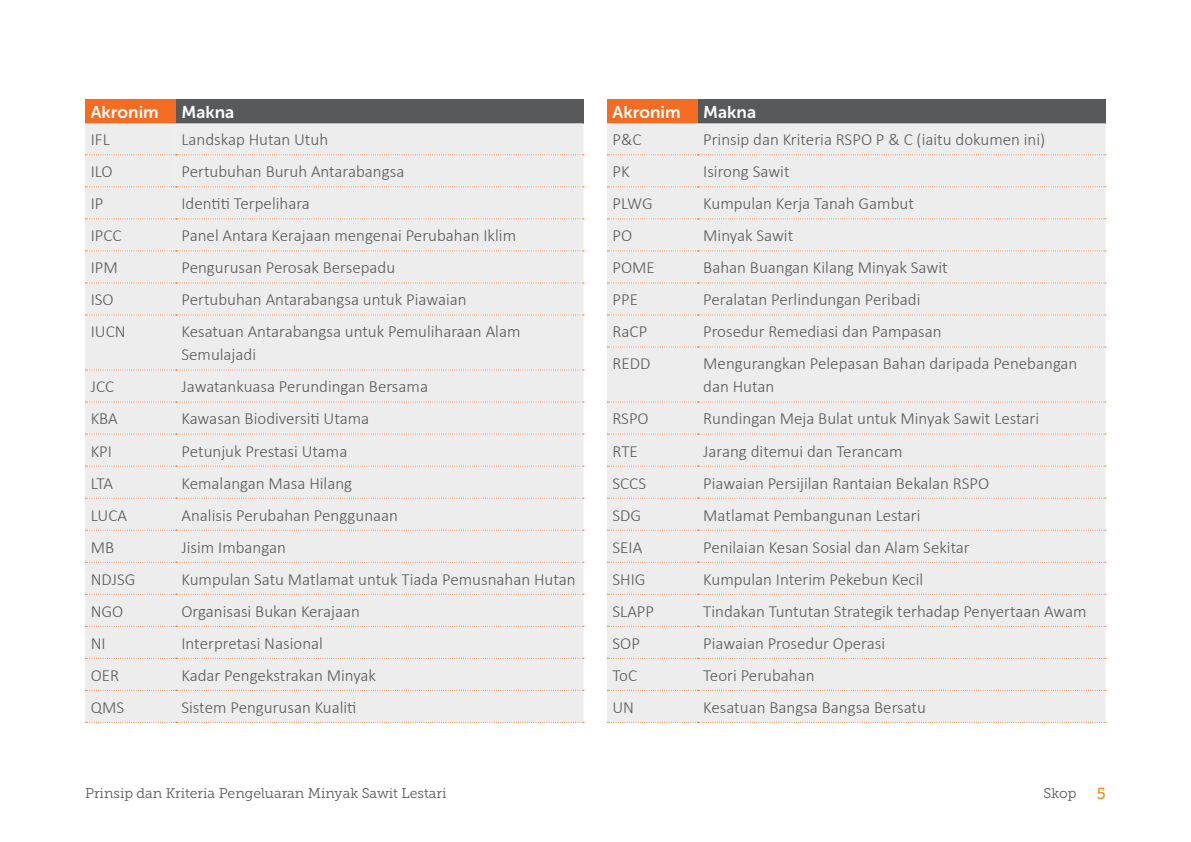
<style>
.page{position:relative;width:1191px;height:842px;background:#fff}
.page>*{position:absolute;margin:0;border:0;box-sizing:border-box;transform-origin:0 0}
.t1{font:300 17px/23px "Calibri";color:#58595b}
.t2{font:17px "Museo Sans 700";color:#fff}
.t3{font:16px "Museo Slab 500";color:#f78f1e}
.t4{font:14px "Museo Slab 300";color:#58595b}
</style>
<div class="page">
<div style="left:85px;top:99px;width:91px;height:24px;background:#f36c21"></div>
<div style="left:176px;top:99px;width:407px;height:24px;background:#58595b"></div>
<div style="left:85px;top:123px;width:498px;height:599px;background:#ededee"></div>
<div style="left:86px;top:123px;width:498px;height:64px;background:#ededee"></div>
<svg style="left:86px;top:218px;width:498px;height:1px"></svg>
<svg style="left:86px;top:250px;width:498px;height:1px"></svg>
<svg style="left:86px;top:282px;width:498px;height:1px"></svg>
<svg style="left:86px;top:314px;width:498px;height:1px"></svg>
<svg style="left:86px;top:369px;width:498px;height:1px"></svg>
<svg style="left:86px;top:402px;width:498px;height:1px"></svg>
<svg style="left:86px;top:434px;width:498px;height:1px"></svg>
<svg style="left:86px;top:466px;width:498px;height:1px"></svg>
<svg style="left:86px;top:498px;width:498px;height:1px"></svg>
<svg style="left:86px;top:530px;width:498px;height:1px"></svg>
<svg style="left:86px;top:562px;width:498px;height:1px"></svg>
<svg style="left:86px;top:594px;width:498px;height:1px"></svg>
<svg style="left:86px;top:626px;width:498px;height:1px"></svg>
<svg style="left:86px;top:658px;width:498px;height:1px"></svg>
<svg style="left:86px;top:690px;width:498px;height:1px"></svg>
<svg style="left:86px;top:722px;width:498px;height:1px"></svg>
<div style="left:607px;top:99px;width:90px;height:24px;background:#f36c21"></div>
<div style="left:697px;top:99px;width:408px;height:24px;background:#58595b"></div>
<div style="left:607px;top:123px;width:498px;height:599px;background:#ededee"></div>
<svg style="left:607px;top:154px;width:499px;height:1px"></svg>
<svg style="left:607px;top:186px;width:499px;height:1px"></svg>
<svg style="left:607px;top:218px;width:499px;height:1px"></svg>
<svg style="left:607px;top:250px;width:499px;height:1px"></svg>
<svg style="left:607px;top:282px;width:499px;height:1px"></svg>
<svg style="left:607px;top:314px;width:499px;height:1px"></svg>
<svg style="left:607px;top:346px;width:499px;height:1px"></svg>
<svg style="left:607px;top:402px;width:499px;height:1px"></svg>
<svg style="left:607px;top:434px;width:499px;height:1px"></svg>
<svg style="left:607px;top:466px;width:499px;height:1px"></svg>
<svg style="left:607px;top:498px;width:499px;height:1px"></svg>
<svg style="left:607px;top:530px;width:499px;height:1px"></svg>
<svg style="left:607px;top:562px;width:499px;height:1px"></svg>
<svg style="left:607px;top:594px;width:499px;height:1px"></svg>
<svg style="left:607px;top:626px;width:499px;height:1px"></svg>
<svg style="left:607px;top:658px;width:499px;height:1px"></svg>
<svg style="left:607px;top:690px;width:499px;height:1px"></svg>
<svg style="left:607px;top:722px;width:499px;height:1px"></svg>
<p class="t2" style="left:91px;top:102px;width:69px">Akronim</p>
<p class="t2" style="left:181px;top:102px;width:54px">Makna</p>
<p class="t1" style="left:91px;top:128px;width:21px">IFL</p>
<p class="t1" style="left:181px;top:128px;width:148px">Landskap Hutan Utuh</p>
<p class="t1" style="left:91px;top:160px;width:23px">ILO</p>
<p class="t1" style="left:181px;top:160px;width:224px">Pertubuhan Buruh Antarabangsa</p>
<p class="t1" style="left:91px;top:192px;width:14px">IP</p>
<p class="t1" style="left:181px;top:192px;width:130px">Identiti Terpelihara</p>
<p class="t1" style="left:91px;top:224px;width:32px">IPCC</p>
<p class="t1" style="left:181px;top:224px;width:336px">Panel Antara Kerajaan mengenai Perubahan Iklim</p>
<p class="t1" style="left:91px;top:256px;width:29px">IPM</p>
<p class="t1" style="left:181px;top:256px;width:215px">Pengurusan Perosak Bersepadu</p>
<p class="t1" style="left:91px;top:288px;width:24px">ISO</p>
<p class="t1" style="left:181px;top:288px;width:287px">Pertubuhan Antarabangsa untuk Piawaian</p>
<p class="t1" style="left:91px;top:320px;width:36px">IUCN</p>
<p class="t1" style="left:181px;top:320px;width:340px">Kesatuan Antarabangsa untuk Pemuliharaan Alam<br>Semulajadi</p>
<p class="t1" style="left:91px;top:375px;width:25px">JCC</p>
<p class="t1" style="left:181px;top:375px;width:248px">Jawatankuasa Perundingan Bersama</p>
<p class="t1" style="left:91px;top:407px;width:29px">KBA</p>
<p class="t1" style="left:181px;top:407px;width:189px">Kawasan Biodiversiti Utama</p>
<p class="t1" style="left:91px;top:439px;width:23px">KPI</p>
<p class="t1" style="left:181px;top:439px;width:167px">Petunjuk Prestasi Utama</p>
<p class="t1" style="left:91px;top:471px;width:24px">LTA</p>
<p class="t1" style="left:181px;top:471px;width:172px">Kemalangan Masa Hilang</p>
<p class="t1" style="left:91px;top:503px;width:38px">LUCA</p>
<p class="t1" style="left:181px;top:503px;width:218px">Analisis Perubahan Penggunaan</p>
<p class="t1" style="left:91px;top:535px;width:25px">MB</p>
<p class="t1" style="left:181px;top:535px;width:106px">Jisim Imbangan</p>
<p class="t1" style="left:91px;top:567px;width:46px">NDJSG</p>
<p class="t1" style="left:181px;top:567px;width:395px">Kumpulan Satu Matlamat untuk Tiada Pemusnahan Hutan</p>
<p class="t1" style="left:91px;top:599px;width:34px">NGO</p>
<p class="t1" style="left:181px;top:599px;width:180px">Organisasi Bukan Kerajaan</p>
<p class="t1" style="left:91px;top:631px;width:16px">NI</p>
<p class="t1" style="left:181px;top:631px;width:143px">Interpretasi Nasional</p>
<p class="t1" style="left:91px;top:663px;width:30px">OER</p>
<p class="t1" style="left:181px;top:663px;width:196px">Kadar Pengekstrakan Minyak</p>
<p class="t1" style="left:91px;top:695px;width:35px">QMS</p>
<p class="t1" style="left:181px;top:695px;width:176px">Sistem Pengurusan Kualiti</p>
<p class="t2" style="left:612px;top:102px;width:70px">Akronim</p>
<p class="t2" style="left:703px;top:102px;width:54px">Makna</p>
<p class="t1" style="left:612px;top:128px;width:31px">P&amp;C</p>
<p class="t1" style="left:703px;top:128px;width:343px">Prinsip dan Kriteria RSPO P &amp; C (iaitu dokumen ini)</p>
<p class="t1" style="left:612px;top:160px;width:19px">PK</p>
<p class="t1" style="left:703px;top:160px;width:88px">Isirong Sawit</p>
<p class="t1" style="left:612px;top:192px;width:42px">PLWG</p>
<p class="t1" style="left:703px;top:192px;width:212px">Kumpulan Kerja Tanah Gambut</p>
<p class="t1" style="left:612px;top:224px;width:21px">PO</p>
<p class="t1" style="left:703px;top:224px;width:92px">Minyak Sawit</p>
<p class="t1" style="left:612px;top:256px;width:44px">POME</p>
<p class="t1" style="left:703px;top:256px;width:246px">Bahan Buangan Kilang Minyak Sawit</p>
<p class="t1" style="left:612px;top:288px;width:27px">PPE</p>
<p class="t1" style="left:703px;top:288px;width:219px">Peralatan Perlindungan Peribadi</p>
<p class="t1" style="left:612px;top:320px;width:36px">RaCP</p>
<p class="t1" style="left:703px;top:320px;width:240px">Prosedur Remediasi dan Pampasan</p>
<p class="t1" style="left:612px;top:352px;width:39px">REDD</p>
<p class="t1" style="left:703px;top:352px;width:376px">Mengurangkan Pelepasan Bahan daripada Penebangan dan Hutan</p>
<p class="t1" style="left:612px;top:407px;width:38px">RSPO</p>
<p class="t1" style="left:703px;top:407px;width:337px">Rundingan Meja Bulat untuk Minyak Sawit Lestari</p>
<p class="t1" style="left:612px;top:439px;width:27px">RTE</p>
<p class="t1" style="left:703px;top:439px;width:201px">Jarang ditemui dan Terancam</p>
<p class="t1" style="left:612px;top:471px;width:35px">SCCS</p>
<p class="t1" style="left:703px;top:471px;width:287px">Piawaian Persijilan Rantaian Bekalan RSPO</p>
<p class="t1" style="left:612px;top:503px;width:30px">SDG</p>
<p class="t1" style="left:703px;top:503px;width:219px">Matlamat Pembangunan Lestari</p>
<p class="t1" style="left:612px;top:535px;width:31px">SEIA</p>
<p class="t1" style="left:703px;top:535px;width:268px">Penilaian Kesan Sosial dan Alam Sekitar</p>
<p class="t1" style="left:612px;top:567px;width:35px">SHIG</p>
<p class="t1" style="left:703px;top:567px;width:221px">Kumpulan Interim Pekebun Kecil</p>
<p class="t1" style="left:612px;top:599px;width:43px">SLAPP</p>
<p class="t1" style="left:703px;top:599px;width:385px">Tindakan Tuntutan Strategik terhadap Penyertaan Awam</p>
<p class="t1" style="left:612px;top:631px;width:29px">SOP</p>
<p class="t1" style="left:703px;top:631px;width:183px">Piawaian Prosedur Operasi</p>
<p class="t1" style="left:612px;top:663px;width:26px">ToC</p>
<p class="t1" style="left:703px;top:663px;width:113px">Teori Perubahan</p>
<p class="t1" style="left:612px;top:695px;width:23px">UN</p>
<p class="t1" style="left:703px;top:695px;width:224px">Kesatuan Bangsa Bangsa Bersatu</p>
<p class="t4" style="left:85px;top:785px;width:363px">Prinsip dan Kriteria Pengeluaran Minyak Sawit Lestari</p>
<p class="t4" style="left:1043px;top:785px;width:34px">Skop</p>
<p class="t3" style="left:1096px;top:784px;width:11px">5</p>
</div>
